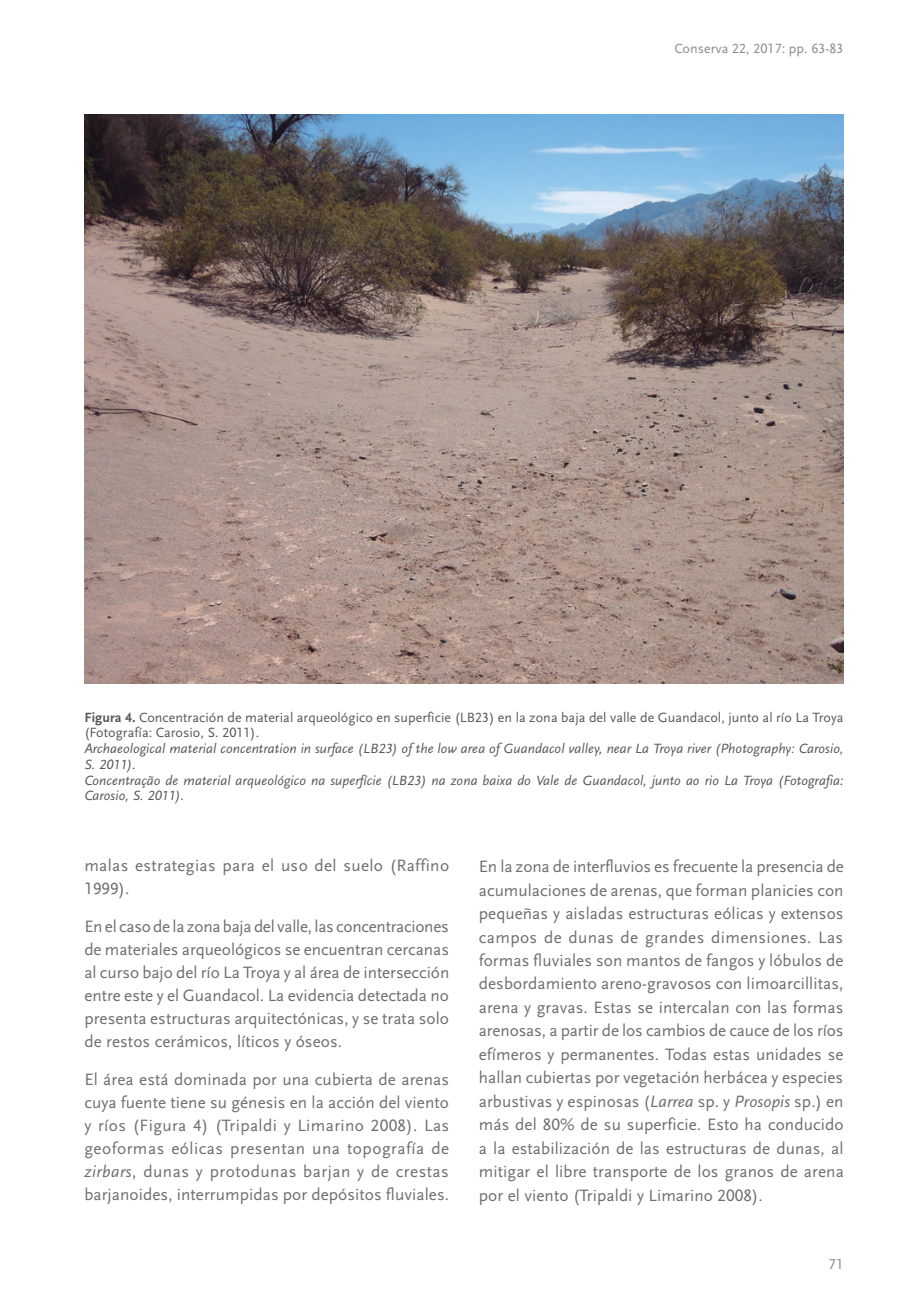
<style>
.page{position:relative;width:918px;height:1315px;background:#fff}
.page>*{position:absolute;margin:0;border:0;box-sizing:border-box;transform-origin:0 0}
.t1{font:17.15px/23.4px "Scala Sans Regular LF";letter-spacing:.005em;color:#6d6f71;text-align:justify}
.t2{font:14.88px "Scala Sans Regular LF";color:#8a8c8e}
.t3{font:14px/15.8px "Scala Sans Regular LF Italic";letter-spacing:.005em;color:#58595b}
.t4{font:14px/15.8px "Scala Sans Regular LF";letter-spacing:.005em;color:#58595b}
.t5{font:14px "Scala Sans Regular LF";letter-spacing:.005em;color:#8a8c8e}
.s1{font-family:"Scala Sans Bold LF"}
.s2{font-family:"Scala Sans Regular LF Italic"}
</style>
<div class="page">
<img style="left:84px;top:114px;width:759px;height:569px">
<p class="t5" style="left:674px;top:41px;width:171px">Conserva 22, 2017: pp. 63-83</p>
<p class="t4" style="left:84px;top:709px;width:760px"><span class="s1">Figura 4.</span> Concentración de material arqueológico en superficie (LB23) en la zona baja del valle de Guandacol, junto al río La Troya (Fotografía: Carosio, S. 2011).</p>
<p class="t3" style="left:84px;top:741px;width:761px">Archaeological material concentration in surface (LB23) of the low area of Guandacol valley, near La Troya river (Photography: Carosio, S. 2011).<br>Concentração de material arqueológico na superfície (LB23) na zona baixa do Vale de Guandacol, junto ao rio La Troya (Fotografia:<br>Carosio, S. 2011).</p>
<p class="t1" style="left:84px;top:854px;width:366px;line-height:22.9px">malas estrategias para el uso del suelo (Raffino<br>1999).</p>
<p class="t1" style="left:84px;top:915px;width:366px;line-height:22.9px">En el caso de la zona baja del valle, las concentraciones de materiales arqueológicos se encuentran cercanas al curso bajo del río La Troya y al área de intersección entre este y el Guandacol. La evidencia detectada no presenta estructuras arquitectónicas, y se trata solo de restos cerámicos, líticos y óseos.</p>
<p class="t1" style="left:84px;top:1068px;width:366px;line-height:22.9px">El área está dominada por una cubierta de arenas cuya fuente tiene su génesis en la acción del viento y ríos (Figura 4) (Tripaldi y Limarino 2008). Las geoformas eólicas presentan una topografía de <span class="s2">zirbars</span>, dunas y protodunas barjan y de crestas barjanoides, interrumpidas por depósitos fluviales.</p>
<p class="t1" style="left:479px;top:855px;width:366px">En la zona de interfluvios es frecuente la presencia de acumulaciones de arenas, que forman planicies con pequeñas y aisladas estructuras eólicas y extensos campos de dunas de grandes dimensiones. Las formas fluviales son mantos de fangos y lóbulos de desbordamiento areno-gravosos con limoarcillitas, arena y gravas. Estas se intercalan con las formas arenosas, a partir de los cambios de cauce de los ríos efímeros y permanentes. Todas estas unidades se hallan cubiertas por vegetación herbácea y especies arbustivas y espinosas (<span class="s2">Larrea</span> sp. y <span class="s2">Prosopis</span> sp.) en más del 80% de su superficie. Esto ha conducido a la estabilización de las estructuras de dunas, al mitigar el libre transporte de los granos de arena por el viento (Tripaldi y Limarino 2008).</p>
<p class="t2" style="left:828px;top:1255px;width:16px">71</p>
</div>
